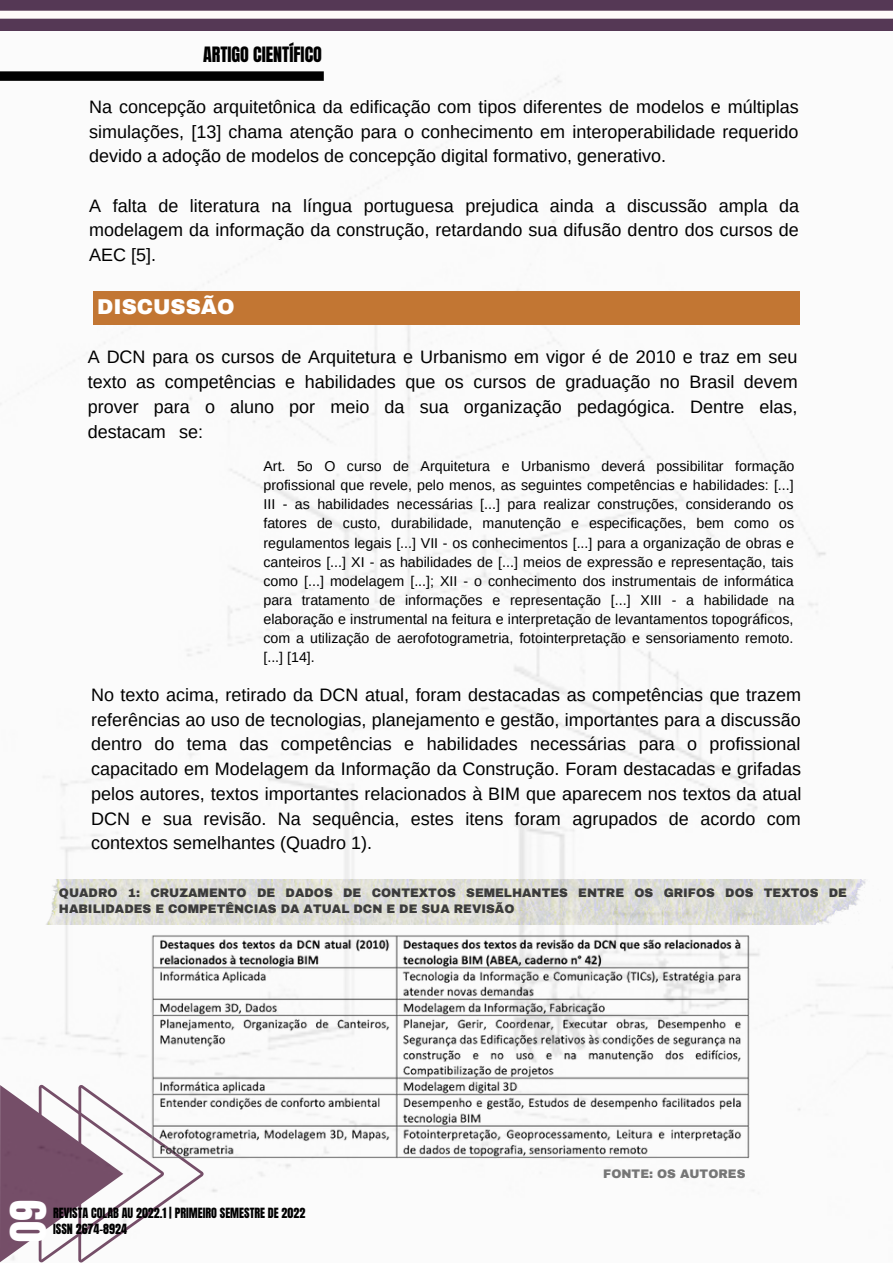
<style>
.page{position:relative;width:893px;height:1264px;background:#fff}
.page>*{position:absolute;margin:0;border:0;box-sizing:border-box;transform-origin:0 0}
.t1{font:42px "Anton";color:#fff}
.t2{font:900 21px "Archivo";color:#fff}
.t3{font:18px/24.8px "Arimo";color:#000;text-align:justify}
.t4{font:18px "Anton";color:#000}
.t5{font:14.25px/19px "Arimo";color:#000;text-align:justify}
.t6{font:900 12.15px/16.2px "Archivo";color:#3b3b3b}
.t7{font:900 12.15px "Archivo";color:#767676}
.t8{font:12px "Anton";color:#000}
</style>
<div class="page">
<img style="left:0;top:75px;width:892px;height:1187px">
<div style="left:93px;top:291px;width:706px;height:33px;background:#c27633"></div>
<svg style="left:0;top:71px;width:324px;height:10px;background:#0c0c0c"></svg>
<div style="left:0;top:0;width:892px;height:31px;background:#553855"></div>
<svg style="left:0;top:11px;width:892px;height:8px;background:#f8f3f3"></svg>
<img style="left:37px;top:879px;width:847px;height:45px">
<img style="left:145px;top:928px;width:607px;height:231px">
<p class="t4" style="left:203px;top:41px;width:120px">ARTIGO CIENTÍFICO</p>
<p class="t3" style="left:89px;top:94px;width:711px">Na concepção arquitetônica da edificação com tipos diferentes de modelos e múltiplas simulações, [13] chama atenção para o conhecimento em interoperabilidade requerido devido a adoção de modelos de concepção digital formativo, generativo.</p>
<p class="t3" style="left:89px;top:193px;width:711px">A falta de literatura na língua portuguesa prejudica ainda a discussão ampla da modelagem da informação da construção, retardando sua difusão dentro dos cursos de AEC [5].</p>
<p class="t2" style="left:97px;top:296px;width:139px">DISCUSSÃO</p>
<p class="t3" style="left:88px;top:345px;width:711px">A DCN para os cursos de Arquitetura e Urbanismo em vigor é de 2010 e traz em seu texto as competências e habilidades que os cursos de graduação no Brasil devem prover para o aluno por meio da sua organização pedagógica. Dentre elas, destacam se:</p>
<p class="t5" style="left:263px;top:456px;width:532px">Art. 5o O curso de Arquitetura e Urbanismo deverá possibilitar formação profissional que revele, pelo menos, as seguintes competências e habilidades: [...] III - as habilidades necessárias [...] para realizar construções, considerando os fatores de custo, durabilidade, manutenção e especificações, bem como os regulamentos legais [...] VII - os conhecimentos [...] para a organização de obras e canteiros [...] XI - as habilidades de [...] meios de expressão e representação, tais como [...] modelagem [...]; XII - o conhecimento dos instrumentais de informática para tratamento de informações e representação [...] XIII - a habilidade na elaboração e instrumental na feitura e interpretação de levantamentos topográficos, com a utilização de aerofotogrametria, fotointerpretação e sensoriamento remoto. [...] [14].</p>
<p class="t3" style="left:91px;top:682px;width:711px">No texto acima, retirado da DCN atual, foram destacadas as competências que trazem referências ao uso de tecnologias, planejamento e gestão, importantes para a discussão dentro do tema das competências e habilidades necessárias para o profissional capacitado em Modelagem da Informação da Construção. Foram destacadas e grifadas pelos autores, textos importantes relacionados à BIM que aparecem nos textos da atual DCN e sua revisão. Na sequência, estes itens foram agrupados de acordo com contextos semelhantes (Quadro 1).</p>
<p class="t6" style="left:59px;top:884px;width:789px">QUADRO 1: CRUZAMENTO DE DADOS DE CONTEXTOS SEMELHANTES ENTRE OS GRIFOS DOS TEXTOS DE<br>HABILIDADES E COMPETÊNCIAS DA ATUAL DCN E DE SUA REVISÃO</p>
<h1 class="t1" style="left:-2px;top:1241px;width:43px;rotate:-90deg">09</h1>
<p class="t8" style="left:53px;top:1203px;width:253px">REVISTA COLAB AU 2022.1 | PRIMEIRO SEMESTRE DE 2022</p>
<p class="t8" style="left:53px;top:1219px;width:75px">ISSN 2674-8924</p>
<p class="t7" style="left:603px;top:1167px;width:144px">FONTE: OS AUTORES</p>
</div>
